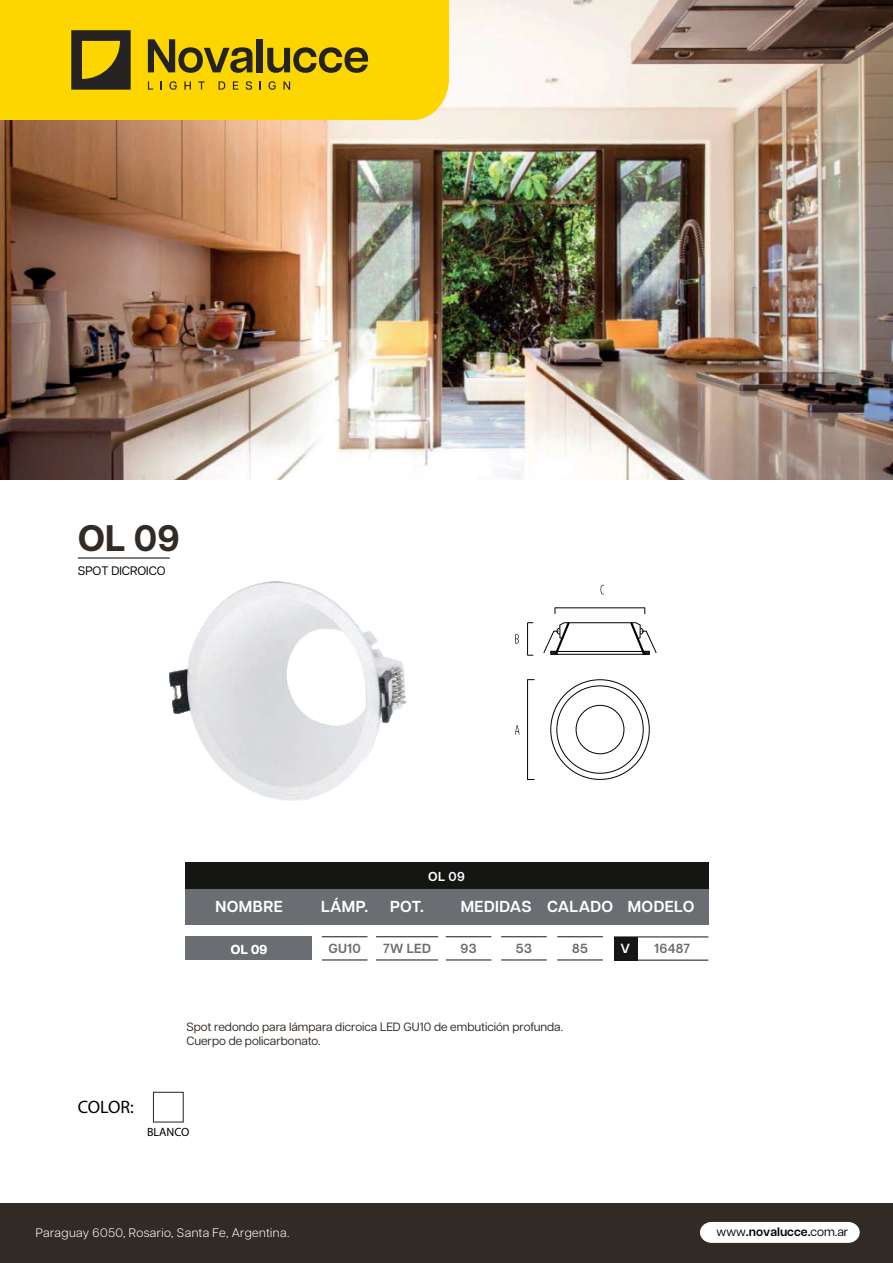
<style>
.page{position:relative;width:893px;height:1263px;background:#fff}
.page>*{position:absolute;margin:0;border:0;box-sizing:border-box;transform-origin:0 0}
.t1{font:700 36.9px "Articulat CF";color:#322a24}
.t2{font:18px "Myriad Pro";letter-spacing:-.01em;color:#000001}
.t3{font:600 15.9px "Articulat CF";letter-spacing:.025em;color:#fff}
.t4{font:600 13.2px "Articulat CF";letter-spacing:.025em;color:#6a6d71}
.t5{font:600 13.2px "Articulat CF";color:#fff}
.t6{font:600 12.9px "Articulat CF";letter-spacing:.03em;color:#fff}
.t7{font:300 12.3px "Articulat CF";letter-spacing:.03em;color:#fff}
.t8{font:600 12.3px "Articulat CF";color:#040508}
.t9{font:12.3px "Articulat CF";color:#000001}
.t10{font:12px/14.4px "Articulat CF";color:#322a24}
.t11{font:12px "Myriad Pro";color:#000001}
.s1{font-weight:400}
</style>
<div class="page">
<div style="left:556px;top:651px;width:90px;height:4px;border:1px solid #000001"></div>
<hr style="left:569px;top:622px;width:62px;height:1px;background:#000001">
<svg style="left:543px;top:622px;width:28px;height:33px"></svg>
<svg style="left:628px;top:622px;width:29px;height:33px"></svg>
<svg style="left:515px;top:634px;width:4px;height:10px"></svg>
<svg style="left:515px;top:725px;width:5px;height:9px"></svg>
<svg style="left:600px;top:585px;width:4px;height:9px"></svg>
<hr style="left:527px;top:680px;width:1px;height:99px;background:#000001">
<hr style="left:527px;top:623px;width:1px;height:32px;background:#000001">
<hr style="left:555px;top:607px;width:90px;height:1px;background:#000001">
<img style="left:169px;top:581px;width:238px;height:220px">
<div style="left:576px;top:705px;width:48px;height:49px;border:1px solid #000001;border-radius:50%"></div>
<div style="left:153px;top:1092px;width:31px;height:30px;background:#fff;border:1px solid #242321"></div>
<div style="left:0;top:1203px;width:893px;height:60px;background:#322a24"></div>
<hr style="left:78px;top:558px;width:92px;height:1px;background:#000001">
<img style="left:0;top:0;width:893px;height:479px">
<div style="left:0;top:0;width:449px;height:120px;background:#fdd600"></div>
<svg style="left:700px;top:1222px;width:160px;height:21px"></svg>
<svg style="left:148px;top:81px;width:5px;height:9px"></svg>
<svg style="left:170px;top:81px;width:7px;height:9px"></svg>
<svg style="left:184px;top:81px;width:7px;height:9px"></svg>
<svg style="left:198px;top:81px;width:7px;height:9px"></svg>
<svg style="left:219px;top:81px;width:6px;height:9px"></svg>
<svg style="left:233px;top:81px;width:5px;height:9px"></svg>
<svg style="left:246px;top:81px;width:6px;height:9px"></svg>
<svg style="left:269px;top:81px;width:7px;height:9px"></svg>
<svg style="left:283px;top:81px;width:7px;height:9px"></svg>
<svg style="left:148px;top:39px;width:104px;height:34px"></svg>
<div style="left:257px;top:39px;width:6px;height:33px;background:#242321"></div>
<svg style="left:267px;top:47px;width:101px;height:26px"></svg>
<svg style="left:71px;top:30px;width:60px;height:60px"></svg>
<div style="left:185px;top:937px;width:127px;height:23px;background:#6a6d71"></div>
<div style="left:185px;top:888px;width:523px;height:37px;background:#6a6d71"></div>
<hr style="left:322px;top:959px;width:45px;height:1px;background:#151514">
<hr style="left:322px;top:936px;width:45px;height:1px;background:#151514">
<hr style="left:376px;top:959px;width:62px;height:1px;background:#151514">
<hr style="left:376px;top:936px;width:62px;height:1px;background:#151514">
<hr style="left:446px;top:959px;width:45px;height:1px;background:#151514">
<hr style="left:446px;top:936px;width:45px;height:1px;background:#151514">
<hr style="left:501px;top:959px;width:46px;height:1px;background:#151514">
<hr style="left:501px;top:936px;width:46px;height:1px;background:#151514">
<hr style="left:557px;top:959px;width:46px;height:1px;background:#151514">
<hr style="left:557px;top:936px;width:46px;height:1px;background:#151514">
<hr style="left:614px;top:960px;width:94px;height:1px;background:#151514">
<hr style="left:614px;top:936px;width:94px;height:1px;background:#151514">
<div style="left:614px;top:937px;width:23px;height:23px;background:#151514"></div>
<div style="left:185px;top:862px;width:523px;height:26px;background:#151514"></div>
<h1 class="t1" style="left:78px;top:510px;width:104px">OL 09</h1>
<p class="t9" style="left:78px;top:561px;width:89px">SPOT DICROICO</p>
<h2 class="t2" style="left:78px;top:1096px;width:58px">COLOR:</h2>
<h3 class="t3" style="left:216px;top:895px;width:69px">NOMBRE</h3>
<p class="t6" style="left:231px;top:940px;width:38px">OL 09</p>
<p class="t6" style="left:428px;top:867px;width:38px">OL 09</p>
<h3 class="t3" style="left:321px;top:895px;width:49px">LÁMP.</h3>
<h3 class="t3" style="left:461px;top:895px;width:235px">MEDIDAS CALADO MODELO</h3>
<p class="t4" style="left:328px;top:939px;width:34px">GU10</p>
<p class="t4" style="left:383px;top:939px;width:50px">7W LED</p>
<p class="t4" style="left:461px;top:939px;width:18px">93</p>
<p class="t4" style="left:516px;top:939px;width:18px">53</p>
<p class="t4" style="left:572px;top:939px;width:17px">85</p>
<h3 class="t3" style="left:390px;top:895px;width:35px">POT.</h3>
<p class="t5" style="left:621px;top:939px;width:11px">V</p>
<p class="t4" style="left:654px;top:939px;width:38px">16487</p>
<p class="t10" style="left:186px;top:1019px;width:378px">Spot redondo para lámpara dicroica LED GU10 de embutición profunda.<br>Cuerpo de policarbonato.</p>
<p class="t11" style="left:147px;top:1125px;width:44px">BLANCO</p>
<p class="t7" style="left:36px;top:1223px;width:255px">Paraguay 6050, Rosario, Santa Fe, Argentina.</p>
<p class="t8" style="left:717px;top:1223px;width:133px"><span class="s1">www</span>.novalucce.<span class="s1">com.ar</span></p>
</div>
